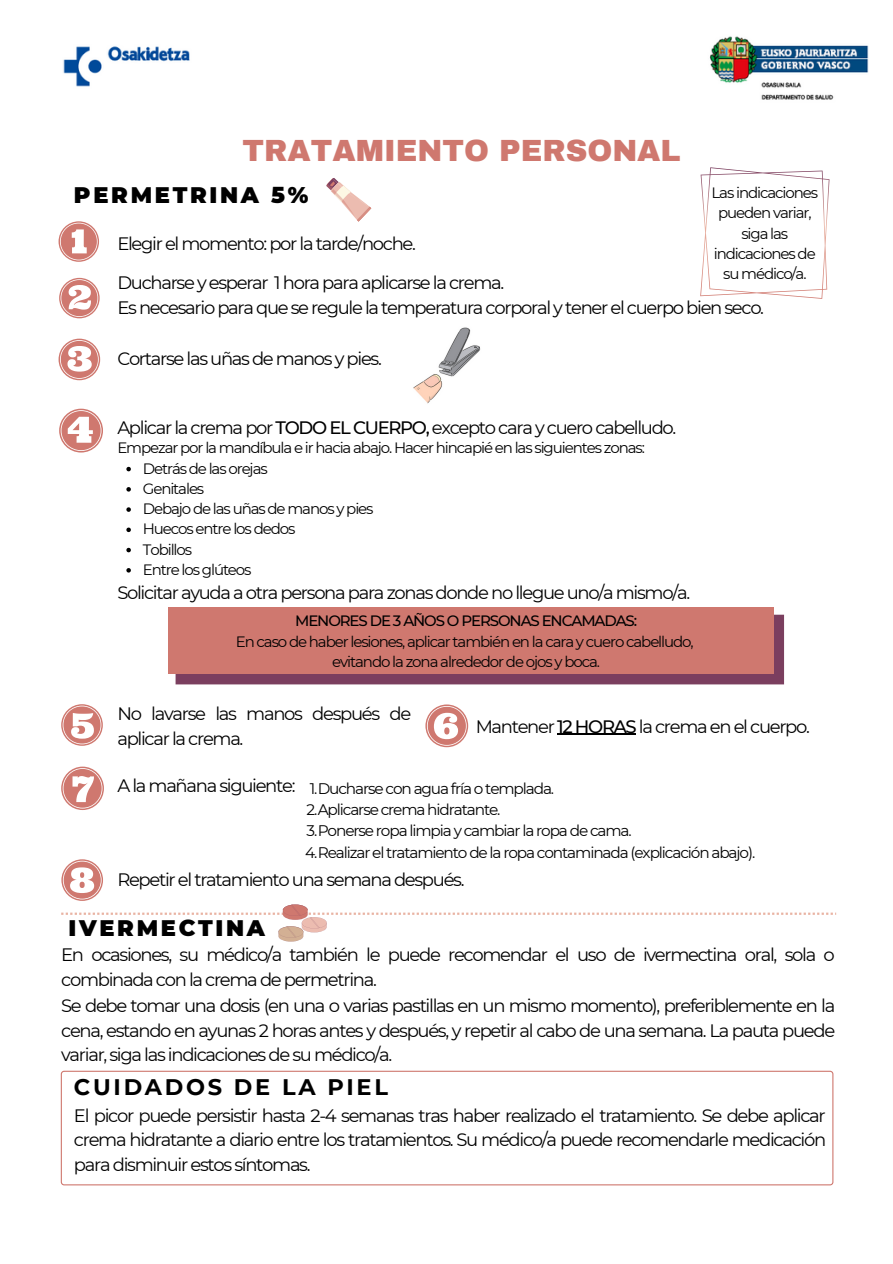
<style>
.page{position:relative;width:893px;height:1264px;background:#fff}
.page>*{position:absolute;margin:0;border:0;box-sizing:border-box;transform-origin:0 0}
.t1{font:900 30px "Archivo";color:#cf786f}
.t2{font:900 22.5px "Montserrat";letter-spacing:.12em;color:#000}
.t3{font:700 22.5px "Montserrat";letter-spacing:.12em;color:#000}
.t4{font:18px/24.9px "Montserrat";letter-spacing:-.075em;color:#000}
.t5{font:15.3px/21.3px "Montserrat";letter-spacing:-.075em;color:#000}
.t6{font:15px/20.2px "Montserrat";letter-spacing:-.075em;color:#000;text-align:center}
.t7{font:500 15px "Montserrat";letter-spacing:-.075em;color:#000}
.s1{font-weight:500}
</style>
<div class="page">
<img style="left:709px;top:36px;width:159px;height:64px">
<svg style="left:59px;top:221px;width:40px;height:41px"></svg>
<svg style="left:59px;top:278px;width:41px;height:40px"></svg>
<svg style="left:59px;top:338px;width:41px;height:42px"></svg>
<svg style="left:59px;top:408px;width:44px;height:44px"></svg>
<svg style="left:61px;top:704px;width:42px;height:41px"></svg>
<img style="left:413px;top:327px;width:68px;height:77px">
<svg style="left:175px;top:614px;width:609px;height:70px;background:#824360"></svg>
<div style="left:168px;top:607px;width:605px;height:66px;background:#cf786f"></div>
<svg style="left:61px;top:1070px;width:772px;height:115px"></svg>
<svg style="left:425px;top:704px;width:43px;height:43px"></svg>
<svg style="left:61px;top:766px;width:43px;height:44px"></svg>
<svg style="left:326px;top:178px;width:46px;height:44px"></svg>
<svg style="left:61px;top:859px;width:775px;height:82px"></svg>
<svg style="left:700px;top:167px;width:129px;height:132px"></svg>
<svg style="left:126px;top:467px;width:5px;height:4px"></svg>
<svg style="left:126px;top:487px;width:5px;height:4px"></svg>
<svg style="left:126px;top:507px;width:5px;height:5px"></svg>
<svg style="left:126px;top:527px;width:5px;height:5px"></svg>
<svg style="left:126px;top:548px;width:5px;height:4px"></svg>
<svg style="left:126px;top:568px;width:5px;height:4px"></svg>
<hr style="left:557px;top:734px;width:78px;height:1px;background:#000">
<img style="left:63px;top:46px;width:127px;height:41px">
<h1 class="t1" style="left:242px;top:135px;width:439px">TRATAMIENTO PERSONAL</h1>
<p class="t2" style="left:74px;top:181px;width:236px">PERMETRINA 5%</p>
<p class="t6" style="left:711px;top:182px;width:108px">Las indicaciones pueden variar, siga las indicaciones de su médico/a.</p>
<p class="t4" style="left:117px;top:224px;width:388px;line-height:38.8px">Elegir el momento: por la tarde/noche.<br>Ducharse y esperar 1 hora para aplicarse la crema.</p>
<p class="t4" style="left:117px;top:295px;width:648px">Es necesario para que se regule la temperatura corporal y tener el cuerpo bien seco.</p>
<p class="t4" style="left:117px;top:346px;width:266px">Cortarse las uñas de manos y pies.</p>
<p class="t4" style="left:117px;top:415px;width:560px">Aplicar la crema por <span class="s1">TODO EL CUERPO,</span> excepto cara y cuero cabelludo.</p>
<p class="t6" style="left:143px;top:458px;width:232px;text-align:left">Detrás de las orejas<br>Genitales<br>Debajo de las uñas de manos y pies<br>Huecos entre los dedos<br>Tobillos<br>Entre los glúteos</p>
<p class="t6" style="left:117px;top:438px;width:529px">Empezar por la mandíbula e ir hacia abajo. Hacer hincapié en las siguientes zonas:</p>
<p class="t4" style="left:117px;top:579px;width:574px">Solicitar ayuda a otra persona para zonas donde no llegue uno/a mismo/a.</p>
<p class="t7" style="left:295px;top:612px;width:343px">MENORES DE 3 AÑOS O PERSONAS ENCAMADAS:</p>
<p class="t6" style="left:236px;top:631px;width:459px">En caso de haber lesiones, aplicar también en la cara y cuero cabelludo, evitando la zona alrededor de ojos y boca.</p>
<p class="t4" style="left:117px;top:701px;width:295px">No lavarse las manos después de aplicar la crema.</p>
<p class="t4" style="left:475px;top:714px;width:336px">Mantener <span class="s1">12 HORAS</span> la crema en el cuerpo.</p>
<p class="t4" style="left:117px;top:772px;width:179px">A la mañana siguiente:</p>
<p class="t5" style="left:305px;top:777px;width:451px;text-indent:5px">1.Ducharse con agua fría o templada.<br>2.Aplicarse crema hidratante.<br>3.Ponerse ropa limpia y cambiar la ropa de cama.<br>4.Realizar el tratamiento de la ropa contaminada (explicación abajo).</p>
<p class="t4" style="left:117px;top:866px;width:348px">Repetir el tratamiento una semana después.</p>
<p class="t2" style="left:68px;top:913px;width:198px">IVERMECTINA</p>
<p class="t4" style="left:61px;top:942px;width:775px">En ocasiones, su médico/a también le puede recomendar el uso de ivermectina oral, sola o combinada con la crema de permetrina.<br>Se debe tomar una dosis (en una o varias pastillas en un mismo momento), preferiblemente en la cena, estando en ayunas 2 horas antes y después, y repetir al cabo de una semana. La pauta puede variar, siga las indicaciones de su médico/a.</p>
<p class="t3" style="left:74px;top:1073px;width:315px">CUIDADOS DE LA PIEL</p>
<p class="t4" style="left:74px;top:1102px;width:753px;text-align:justify">El picor puede persistir hasta 2-4 semanas tras haber realizado el tratamiento. Se debe aplicar crema hidratante a diario entre los tratamientos. Su médico/a puede recomendarle medicación para disminuir estos síntomas.</p>
</div>
